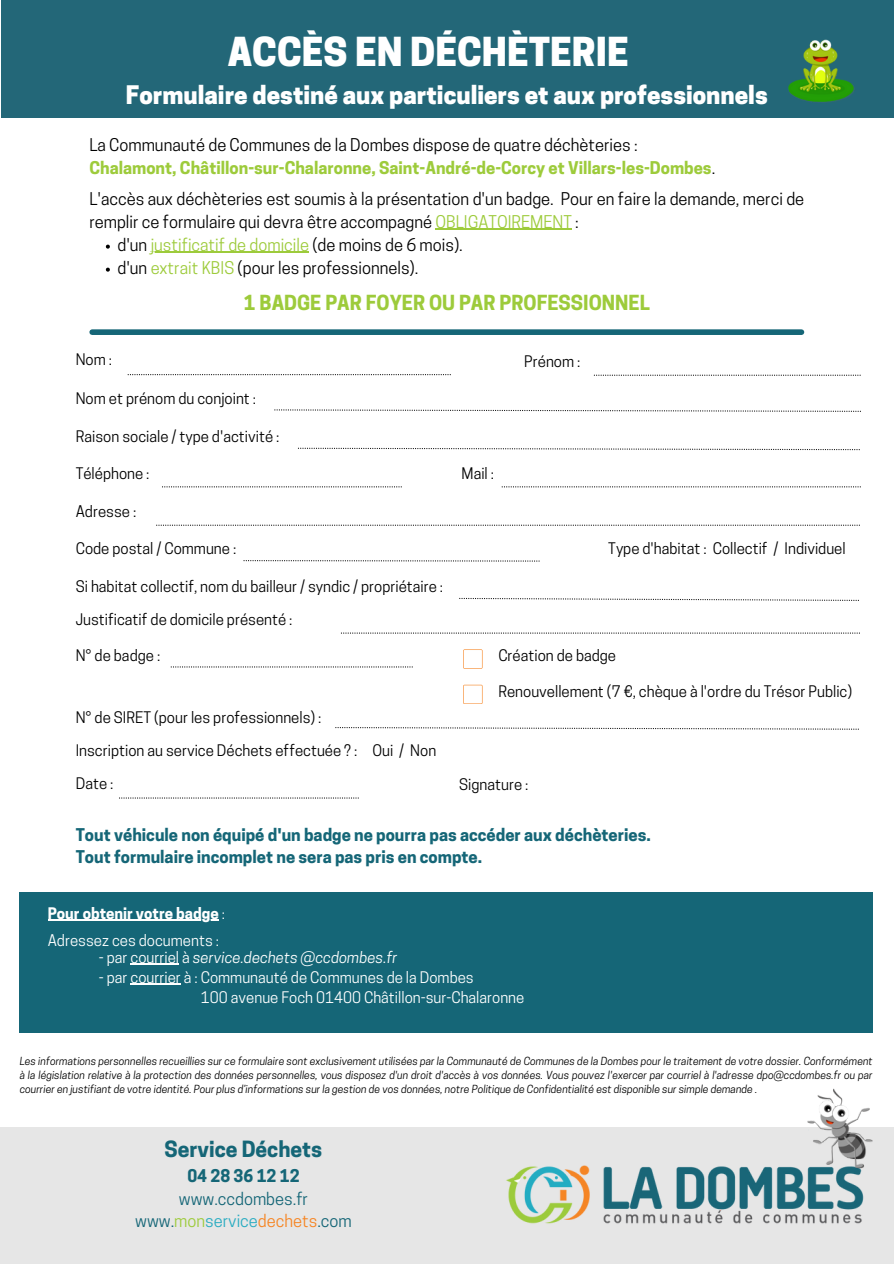
<style>
.page{position:relative;width:894px;height:1264px;background:#fff}
.page>*{position:absolute;margin:0;border:0;box-sizing:border-box;transform-origin:0 0}
.t1{font:800 37.5px "Cooper Hewitt";color:#fff}
.t2{font:800 24px "Cooper Hewitt";color:#fff}
.t3{font:700 21px "Cooper Hewitt";color:#156677}
.t4{font:700 19.5px "Cooper Hewitt";color:#9dcb3b}
.t5{font:16.5px/23px "Cooper Hewitt";color:#000}
.t6{font:700 16.5px/23px "Cooper Hewitt";color:#9dcb3b}
.t7{font:700 16.5px/22.5px "Cooper Hewitt";color:#156677}
.t8{font:16.5px/22.5px "Cooper Hewitt";color:#156677;text-align:center}
.t9{font:16.5px "Cooper Hewitt";color:#9dcb3b}
.t10{font:15px "Cooper Hewitt";color:#000}
.t11{font:15px "Cooper Hewitt";color:#fff}
.t12{font:italic 15px "Cooper Hewitt";color:#fff}
.t13{font:700 15px "Cooper Hewitt";color:#fff}
.t14{font:italic 10.5px/14px "Cooper Hewitt";color:#000;text-align:justify}
.s1{font-weight:400;color:#000}
.s2{color:#9dcb3b}
.s3{color:#000}
.s4{font-weight:400}
.s5{font-style:normal}
.s6{font-weight:700}
.s7{color:#2aacc1}
.s8{color:#f68523}
</style>
<div class="page">
<div style="left:1px;top:0;width:892px;height:118px;background:#236778"></div>
<div style="left:0;top:1126px;width:893px;height:137px;background:#e6e6e6"></div>
<img style="left:449px;top:1126px;width:413px;height:98px">
<img style="left:760px;top:1088px;width:133px;height:118px">
<img style="left:788px;top:39px;width:67px;height:64px">
<div style="left:20px;top:891px;width:852px;height:141px;background:#156677"></div>
<svg style="left:274px;top:409px;width:586px;height:3px"></svg>
<svg style="left:162px;top:486px;width:239px;height:1px"></svg>
<svg style="left:501px;top:486px;width:359px;height:1px"></svg>
<svg style="left:156px;top:524px;width:703px;height:2px"></svg>
<svg style="left:243px;top:560px;width:296px;height:1px"></svg>
<svg style="left:341px;top:632px;width:517px;height:1px"></svg>
<div style="left:92px;top:329px;width:709px;height:6px;background:#156677"></div>
<svg style="left:335px;top:727px;width:522px;height:2px"></svg>
<svg style="left:171px;top:666px;width:241px;height:1px"></svg>
<svg style="left:463px;top:649px;width:19px;height:19px"></svg>
<hr style="left:48px;top:919px;width:171px;height:1px;background:#fff">
<hr style="left:130px;top:963px;width:49px;height:1px;background:#fff">
<hr style="left:130px;top:983px;width:51px;height:2px;background:#fff">
<hr style="left:435px;top:229px;width:136px;height:1px;background:#9dcb3b">
<svg style="left:106px;top:245px;width:4px;height:4px"></svg>
<hr style="left:151px;top:252px;width:158px;height:1px;background:#9dcb3b">
<svg style="left:106px;top:268px;width:4px;height:4px"></svg>
<svg style="left:463px;top:684px;width:19px;height:20px"></svg>
<svg style="left:298px;top:447px;width:561px;height:3px"></svg>
<svg style="left:459px;top:598px;width:399px;height:3px"></svg>
<svg style="left:128px;top:374px;width:322px;height:1px"></svg>
<svg style="left:593px;top:374px;width:267px;height:2px"></svg>
<svg style="left:119px;top:797px;width:240px;height:1px"></svg>
<p class="t1" style="left:228px;top:38px;width:402px">ACCÈS EN DÉCHÈTERIE</p>
<p class="t2" style="left:126px;top:86px;width:643px">Formulaire destiné aux particuliers et aux professionnels</p>
<p class="t6" style="left:89px;top:135px;width:627px"><span class="s1">La Communauté de Communes de la Dombes dispose de quatre déchèteries :<br></span>Chalamont, Châtillon-sur-Chalaronne, Saint-André-de-Corcy et Villars-les-Dombes<span class="s1">.</span></p>
<p class="t5" style="left:89px;top:189px;width:716px">L'accès aux déchèteries est soumis à la présentation d'un badge. Pour en faire la demande, merci de remplir ce formulaire qui devra être accompagné <span class="s2">OBLIGATOIREMENT</span> :</p>
<p class="t9" style="left:117px;top:238px;width:347px"><span class="s3">d'un</span> justificatif de domicile <span class="s3">(de moins de 6 mois).</span></p>
<p class="t5" style="left:117px;top:258px;width:302px">d'un <span class="s2">extrait KBIS</span> (pour les professionnels).</p>
<p class="t4" style="left:244px;top:295px;width:407px">1 BADGE PAR FOYER OU PAR PROFESSIONNEL</p>
<p class="t10" style="left:76px;top:354px;width:38px">Nom :</p>
<p class="t10" style="left:524px;top:356px;width:58px">Prénom :</p>
<h1 class="t10" style="left:76px;top:392px;width:182px">Nom et prénom du conjoint :</h1>
<p class="t10" style="left:76px;top:430px;width:205px">Raison sociale / type d'activité :</p>
<p class="t10" style="left:76px;top:468px;width:75px">Téléphone :</p>
<p class="t10" style="left:76px;top:506px;width:62px">Adresse :</p>
<p class="t10" style="left:76px;top:543px;width:162px">Code postal / Commune :</p>
<p class="t10" style="left:76px;top:581px;width:369px">Si habitat collectif, nom du bailleur / syndic / propriétaire :</p>
<h4 class="t10" style="left:76px;top:614px;width:218px">Justificatif de domicile présenté :</h4>
<p class="t10" style="left:76px;top:650px;width:86px">N° de badge :</p>
<h4 class="t10" style="left:76px;top:711px;width:247px">N° de SIRET (pour les professionnels) :</h4>
<p class="t10" style="left:76px;top:744px;width:362px">Inscription au service Déchets effectuée ? : Oui / Non</p>
<h2 class="t10" style="left:461px;top:468px;width:34px">Mail :</h2>
<p class="t10" style="left:608px;top:543px;width:239px">Type d'habitat : Collectif / Individuel</p>
<p class="t10" style="left:498px;top:650px;width:119px">Création de badge</p>
<p class="t10" style="left:498px;top:685px;width:355px">Renouvellement (7 €, chèque à l'ordre du Trésor Public)</p>
<p class="t10" style="left:76px;top:777px;width:39px">Date :</p>
<p class="t10" style="left:459px;top:779px;width:71px">Signature :</p>
<p class="t7" style="left:76px;top:825px;width:576px">Tout véhicule non équipé d'un badge ne pourra pas accéder aux déchèteries.<br>Tout formulaire incomplet ne sera pas pris en compte.</p>
<p class="t13" style="left:48px;top:907px;width:179px">Pour obtenir votre badge <span class="s4">:</span></p>
<p class="t11" style="left:48px;top:934px;width:173px">Adressez ces documents :</p>
<p class="t12" style="left:99px;top:951px;width:300px"><span class="s5">- par courriel à</span> service.dechets @ccdombes.fr</p>
<p class="t11" style="left:99px;top:971px;width:376px">- par courrier à : Communauté de Communes de la Dombes</p>
<p class="t11" style="left:201px;top:991px;width:325px">100 avenue Foch 01400 Châtillon-sur-Chalaronne</p>
<p class="t14" style="left:20px;top:1055px;width:854px">Les informations personnelles recueillies sur ce formulaire sont exclusivement utilisées par la Communauté de Communes de la Dombes pour le traitement de votre dossier. Conformément à la législation relative à la protection des données personnelles, vous disposez d'un droit d'accès à vos données. Vous pouvez l'exercer par courriel à l'adresse dpo@ccdombes.fr ou par courrier en justifiant de votre identité. Pour plus d’informations sur la gestion de vos données, notre Politique de Confidentialité est disponible sur simple demande .</p>
<p class="t3" style="left:164px;top:1141px;width:159px">Service Déchets</p>
<p class="t8" style="left:135px;top:1166px;width:218px"><span class="s6">04 28 36 12 12 </span>www.ccdombes.fr www.<span class="s2">mon</span><span class="s7">service</span><span class="s8">dechets</span>.com</p>
</div>
